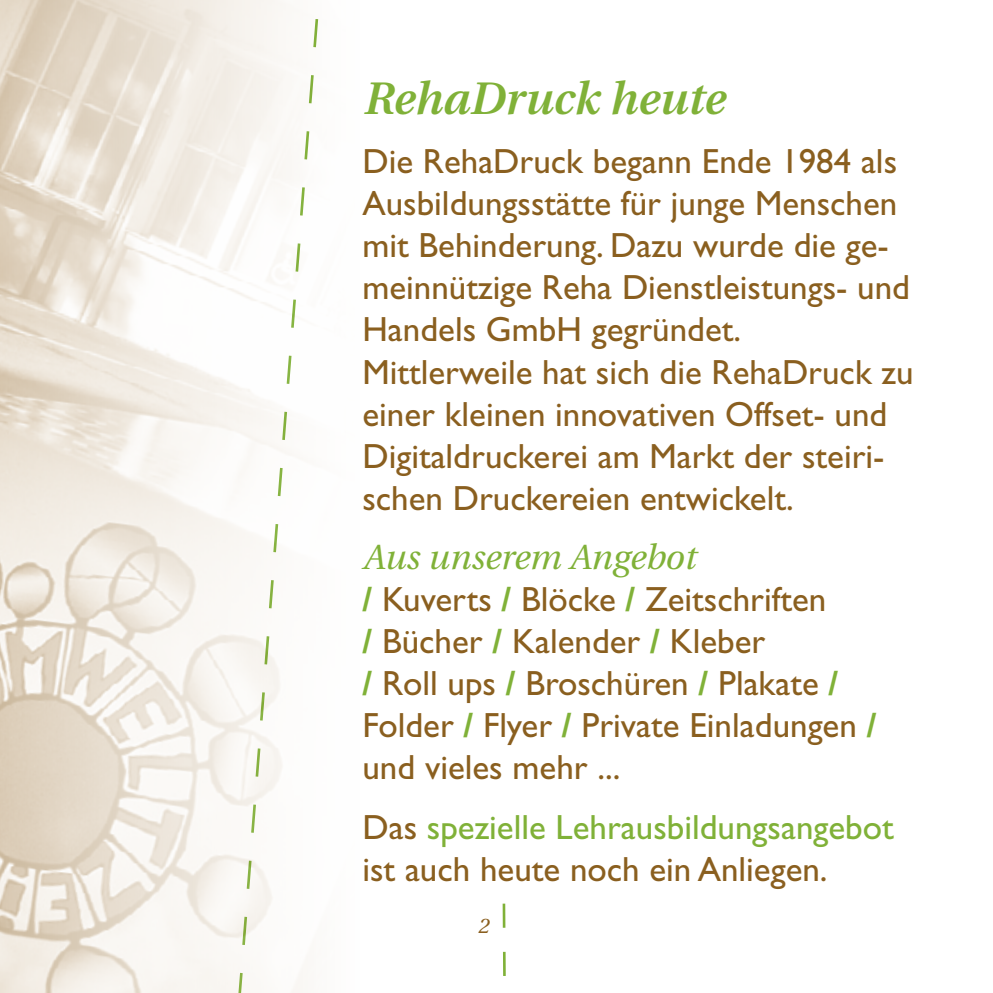
<style>
.page{position:relative;width:993px;height:993px;background:#fff}
.page>*{position:absolute;margin:0;border:0;box-sizing:border-box;transform-origin:0 0}
.t1{font:italic 600 45.5px "Utopia";color:#80b138}
.t2{font:35px/42px "Gill Sans";color:#8a5f1f}
.t3{font:italic 35px "Utopia";color:#80b138}
.t4{font:italic 21px "Utopia";color:#8a5f1f}
.s1{font-weight:700;color:#80b138}
.s2{color:#80b138}
</style>
<div class="page">
<svg style="left:502px;top:903px;width:4px;height:73px"></svg>
<img style="left:0;top:0;width:319px;height:992px">
<h1 class="t1" style="left:362px;top:72px;width:363px">RehaDruck heute</h1>
<p class="t2" style="left:362px;top:140px;width:552px">Die RehaDruck begann Ende 1984 als Ausbildungsstätte für junge Menschen mit Behinderung. Dazu wurde die ge&shy;meinnützige Reha Dienstleistungs- und Handels GmbH gegründet.<br>Mittlerweile hat sich die RehaDruck zu einer kleinen innovativen Offset- und Digitaldruckerei am Markt der steiri&shy;schen Druckereien entwickelt.</p>
<p class="t3" style="left:362px;top:538px;width:334px">Aus unserem Angebot</p>
<p class="t2" style="left:362px;top:578px;width:515px"><span class="s1">/</span> Kuverts <span class="s1">/</span> Blöcke <span class="s1">/</span> Zeitschriften<br><span class="s1">/</span> Bücher <span class="s1">/</span> Kalender <span class="s1">/</span> Kleber<br><span class="s1">/</span> Roll ups <span class="s1">/</span> Broschüren <span class="s1">/</span> Plakate <span class="s1">/<br></span>Folder <span class="s1">/</span> Flyer <span class="s1">/</span> Private Einladungen <span class="s1">/ </span>und vieles mehr ...</p>
<p class="t2" style="left:362px;top:805px;width:532px">Das <span class="s2">spezielle Lehrausbildungsangebot </span>ist auch heute noch ein Anliegen.</p>
<p class="t4" style="left:477px;top:914px;width:13px">2</p>
</div>
